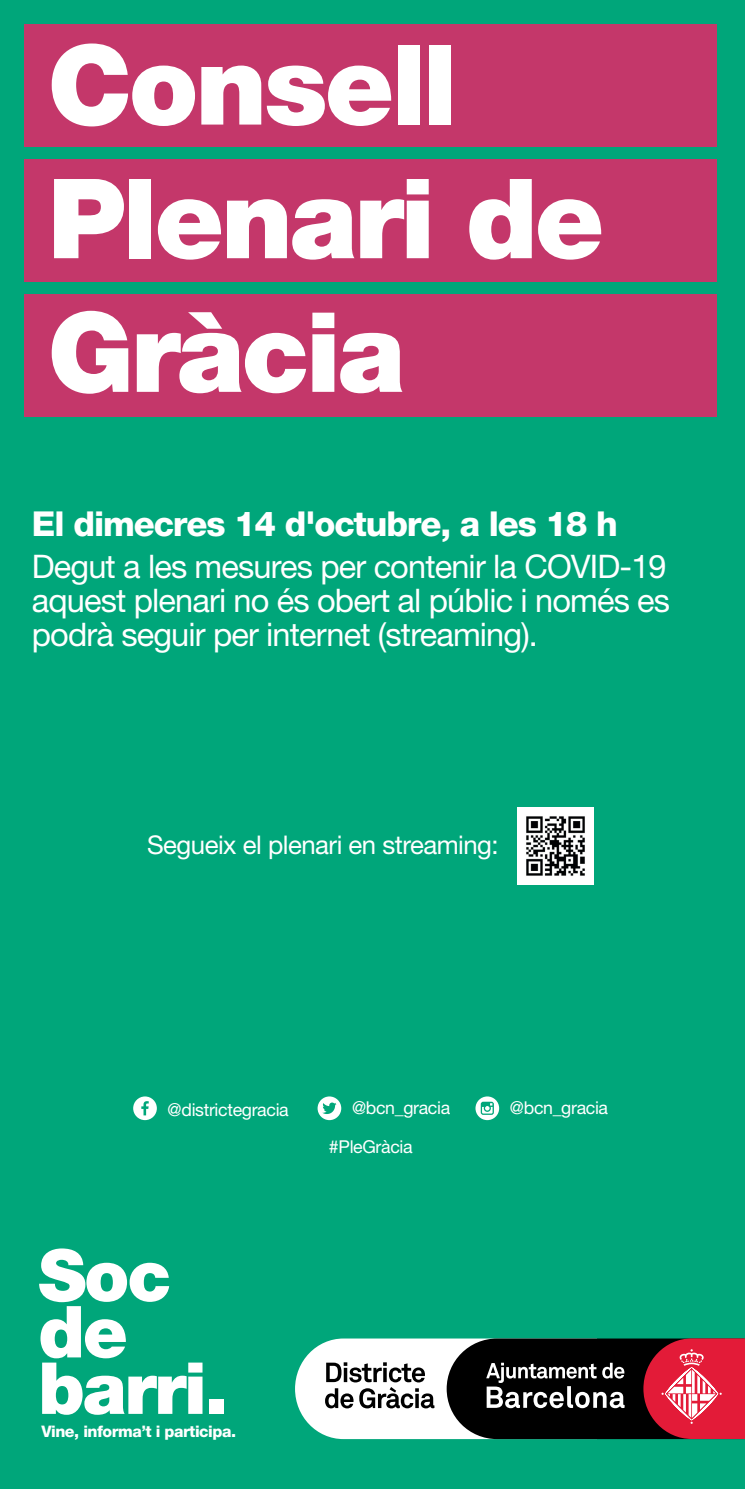
<style>
.page{position:relative;width:745px;height:1489px;background:#fff}
.page>*{position:absolute;margin:0;border:0;box-sizing:border-box;transform-origin:0 0}
.t1{font:900 110.88px/133.6px "Helvetica Neue LT Std";letter-spacing:-.03em;color:#fff}
.t2{font:900 71.75px/56.4px "Helvetica Neue LT Std";letter-spacing:-.03em;color:#fff}
.t3{font:800 34.38px "Helvetica Neue LT Std";letter-spacing:-.035em;color:#fff}
.t4{font:32.5px/34.4px "Helvetica Neue LT Std";letter-spacing:-.025em;color:#fff;text-align:justify}
.t5{font:25.75px "Helvetica Neue LT Std";letter-spacing:-.02em;color:#fff}
.t6{font:17.75px "Helvetica Neue LT Std";letter-spacing:-.02em;color:#fff}
.t7{font:800 15.88px "Helvetica Neue LT Std";letter-spacing:-.03em;color:#fff}
</style>
<div class="page">
<div style="left:0;top:0;width:744px;height:1488px;background:#00a67a"></div>
<div style="left:24px;top:24px;width:692px;height:122px;background:#c4376a"></div>
<div style="left:24px;top:159px;width:692px;height:122px;background:#c4376a"></div>
<div style="left:24px;top:295px;width:692px;height:122px;background:#c4376a"></div>
<img style="left:517px;top:808px;width:76px;height:76px">
<svg style="left:317px;top:1096px;width:24px;height:24px"></svg>
<svg style="left:133px;top:1096px;width:24px;height:24px"></svg>
<svg style="left:475px;top:1096px;width:24px;height:24px"></svg>
<svg style="left:295px;top:1338px;width:449px;height:100px;background:#86676b"></svg>
<h1 class="t1" style="left:48px;top:34px;width:558px">Consell<br>Plenari de<br>Gràcia</h1>
<p class="t3" style="left:32px;top:511px;width:587px">El dimecres 14 d'octubre, a les 18 h</p>
<p class="t4" style="left:32px;top:553px;width:639px">Degut a les mesures per contenir la COVID-19 aquest plenari no és obert al públic i només es podrà seguir per internet (streaming).</p>
<p class="t5" style="left:147px;top:835px;width:353px">Segueix el plenari en streaming:</p>
<p class="t6" style="left:167px;top:1102px;width:123px">@districtegracia</p>
<p class="t6" style="left:352px;top:1101px;width:100px">@bcn_gracia</p>
<p class="t6" style="left:509px;top:1100px;width:100px">@bcn_gracia</p>
<h2 class="t2" style="left:38px;top:1257px;width:192px">Soc de barri.</h2>
<p class="t7" style="left:41px;top:1425px;width:196px">Vine, informa’t i participa.</p>
<p class="t6" style="left:329px;top:1140px;width:85px">#PleGràcia</p>
</div>
